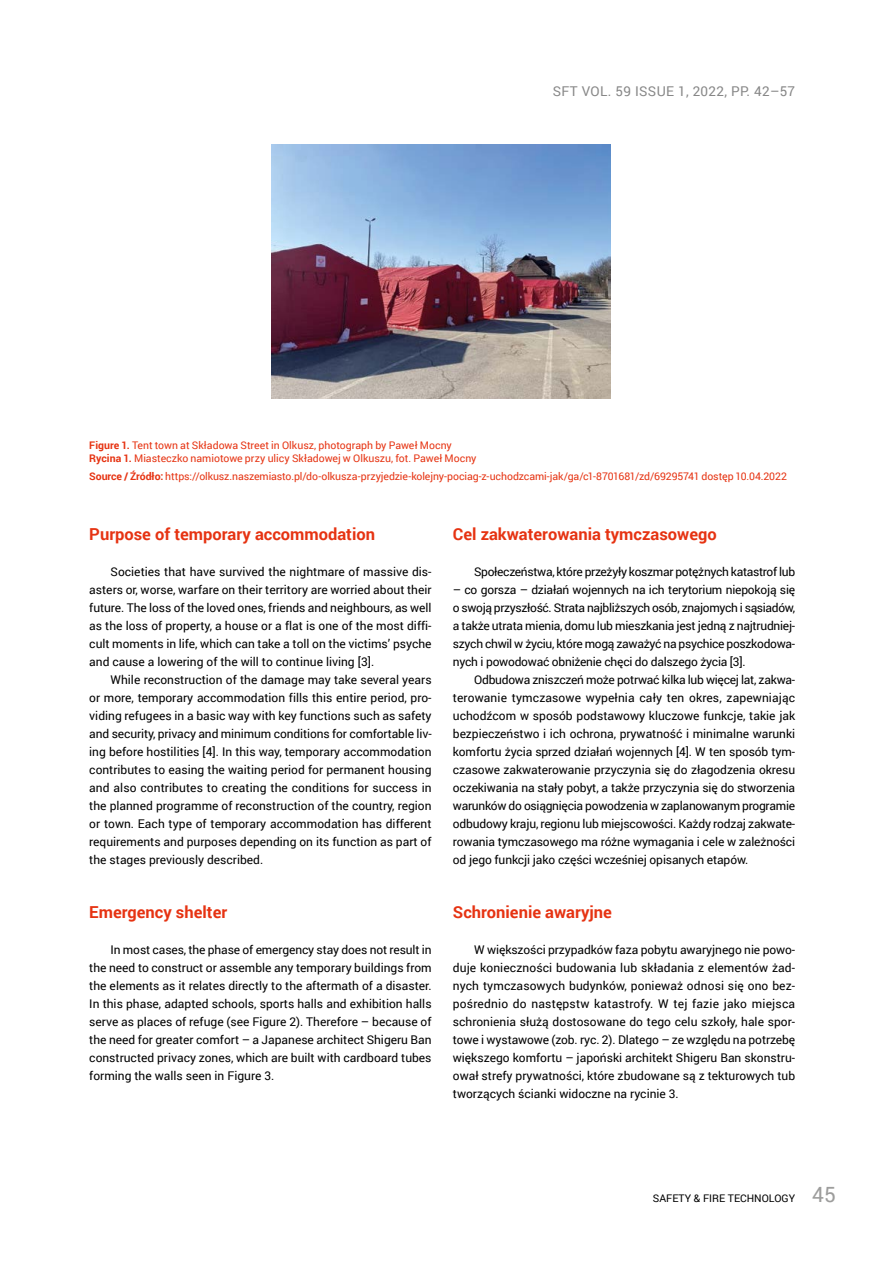
<style>
.page{position:relative;width:893px;height:1263px;background:#fff}
.page>*{position:absolute;margin:0;border:0;box-sizing:border-box;transform-origin:0 0}
.t1{font:700 16.5px "Roboto";color:#e63312}
.t2{font:13.5px "Roboto";letter-spacing:.025em;color:#878787}
.t3{font:12px/18px "Roboto";color:#000;text-align:justify}
.t4{font:12px "Roboto";letter-spacing:-.025em;color:#000}
.t5{font:10.5px/13.5px "Roboto";letter-spacing:-.005em;color:#e63312}
.t6{font:10.5px "Roboto";color:#000}
.s1{font-weight:700}
.s2{font-size:21px;color:#9d9d9c}
</style>
<div class="page">
<img style="left:272px;top:144px;width:338px;height:254px">
<p class="t2" style="left:553px;top:82px;width:244px">SFT VOL. 59 ISSUE 1, 2022, PP. 42–57</p>
<p class="t5" style="left:89px;top:438px;width:389px"><span class="s1">Figure 1.</span> Tent town at Składowa Street in Olkusz, photograph by Paweł Mocny<br><span class="s1">Rycina 1.</span> Miasteczko namiotowe przy ulicy Składowej w Olkuszu, fot. Paweł Mocny</p>
<p class="t5" style="left:89px;top:469px;width:699px"><span class="s1">Source / Źródło:</span> https://olkusz.naszemiasto.pl/do-olkusza-przyjedzie-kolejny-pociag-z-uchodzcami-jak/ga/c1-8701681/zd/69295741 dostęp 10.04.2022</p>
<h1 class="t1" style="left:89px;top:522px;width:287px">Purpose of temporary accommodation</h1>
<p class="t3" style="left:89px;top:562px;width:344px;text-indent:21px">Societies that have survived the nightmare of massive dis&shy;asters or, worse, warfare on their territory are worried about their future. The loss of the loved ones, friends and neighbours, as well as the loss of property, a house or a flat is one of the most diffi&shy;cult moments in life, which can take a toll on the victims’ psyche and cause a lowering of the will to continue living [3].</p>
<p class="t3" style="left:89px;top:670px;width:344px;text-indent:21px">While reconstruction of the damage may take several years or more, temporary accommodation fills this entire period, pro&shy;viding refugees in a basic way with key functions such as safety and security, privacy and minimum conditions for comfortable liv&shy;ing before hostilities [4]. In this way, temporary accommodation contributes to easing the waiting period for permanent housing and also contributes to creating the conditions for success in the planned programme of reconstruction of the country, region or town. Each type of temporary accommodation has different requirements and purposes depending on its function as part of the stages previously described.</p>
<h1 class="t1" style="left:89px;top:900px;width:139px">Emergency shelter</h1>
<p class="t3" style="left:89px;top:940px;width:344px;text-indent:21px">In most cases, the phase of emergency stay does not result in the need to construct or assemble any temporary buildings from the elements as it relates directly to the aftermath of a disaster.<br>In this phase, adapted schools, sports halls and exhibition halls serve as places of refuge (see Figure 2). Therefore – because of the need for greater comfort – a Japanese architect Shigeru Ban constructed privacy zones, which are built with cardboard tubes forming the walls seen in Figure 3.</p>
<h1 class="t1" style="left:453px;top:522px;width:265px">Cel zakwaterowania tymczasowego</h1>
<p class="t4" style="left:474px;top:563px;width:323px">Społeczeństwa, które przeżyły koszmar potężnych katastrof lub</p>
<p class="t3" style="left:453px;top:580px;width:344px">– co gorsza – działań wojennych na ich terytorium niepokoją się o swoją przyszłość. Strata najbliższych osób, znajomych i sąsiadów, a także utrata mienia, domu lub mieszkania jest jedną z najtrudniej&shy;szych chwil w życiu, które mogą zaważyć na psychice poszkodowa&shy;nych i powodować obniżenie chęci do dalszego życia [3].</p>
<p class="t3" style="left:453px;top:670px;width:344px;text-indent:21px">Odbudowa zniszczeń może potrwać kilka lub więcej lat, zakwa&shy;terowanie tymczasowe wypełnia cały ten okres, zapewniając uchodźcom w sposób podstawowy kluczowe funkcje, takie jak bezpieczeństwo i ich ochrona, prywatność i minimalne warunki komfortu życia sprzed działań wojennych [4]. W ten sposób tym&shy;czasowe zakwaterowanie przyczynia się do złagodzenia okresu oczekiwania na stały pobyt, a także przyczynia się do stworzenia warunków do osiągnięcia powodzenia w zaplanowanym programie odbudowy kraju, regionu lub miejscowości. Każdy rodzaj zakwate&shy;rowania tymczasowego ma różne wymagania i cele w zależności od jego funkcji jako części wcześniej opisanych etapów.</p>
<h1 class="t1" style="left:453px;top:900px;width:161px">Schronienie awaryjne</h1>
<p class="t3" style="left:453px;top:940px;width:344px;text-indent:21px">W większości przypadków faza pobytu awaryjnego nie powo&shy;duje konieczności budowania lub składania z elementów żad&shy;nych tymczasowych budynków, ponieważ odnosi się ono bez&shy;pośrednio do następstw katastrofy. W tej fazie jako miejsca schronienia służą dostosowane do tego celu szkoły, hale spor&shy;towe i wystawowe (zob. ryc. 2). Dlatego – ze względu na potrzebę większego komfortu – japoński architekt Shigeru Ban skonstru&shy;ował strefy prywatności, które zbudowane są z tekturowych tub tworzących ścianki widoczne na rycinie 3.</p>
<p class="t6" style="left:653px;top:1190px;width:184px">SAFETY &amp; FIRE TECHNOLOGY <span class="s2">45</span></p>
</div>
